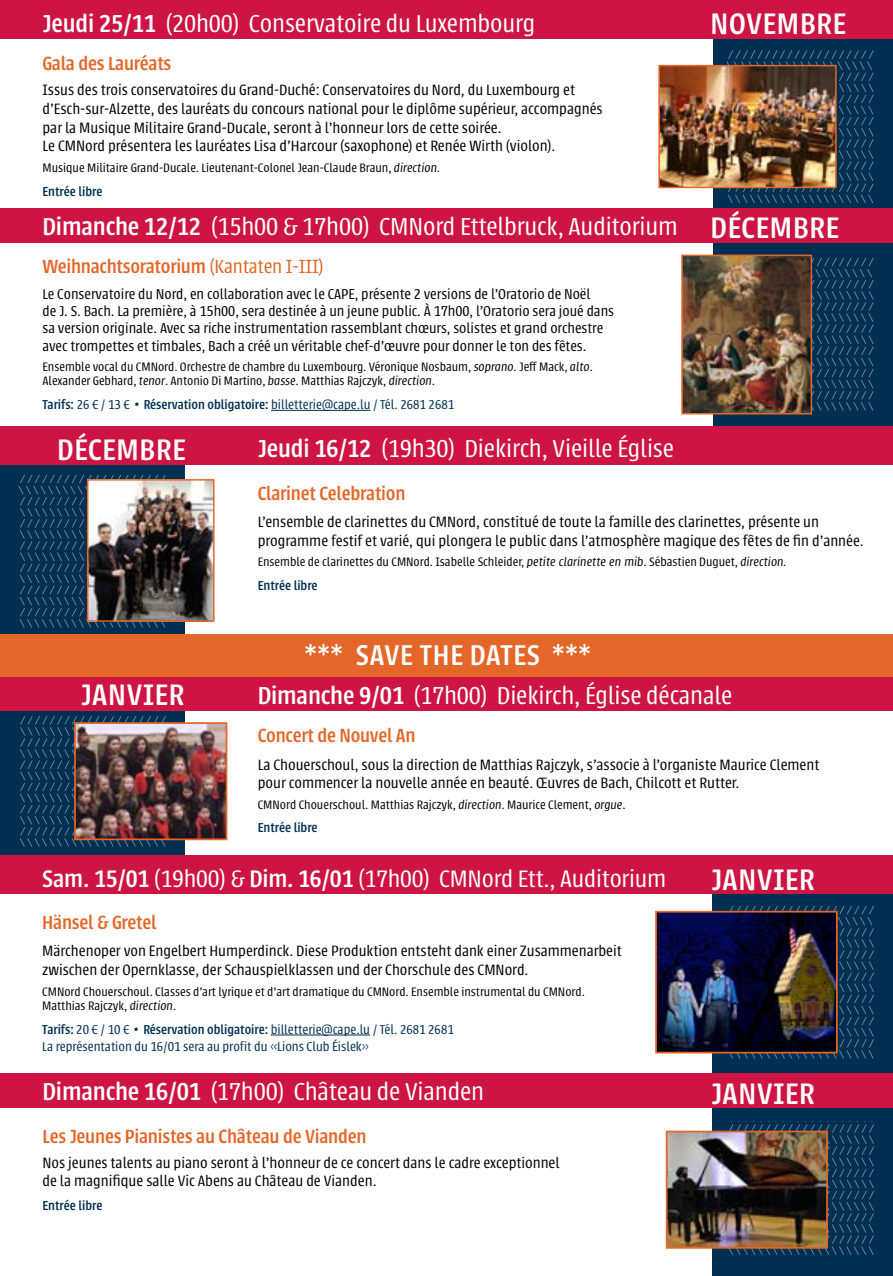
<style>
.page{position:relative;width:893px;height:1276px;background:#fff}
.page>*{position:absolute;margin:0;border:0;box-sizing:border-box;transform-origin:0 0}
.t1{font:500 32.7px "Urbana";letter-spacing:.025em;color:#fff}
.t2{font:500 31.5px "Urbana";letter-spacing:.025em;color:#fff}
.t3{font:300 27px "Urbana";letter-spacing:-.005em;color:#fff}
.t4{font:300 26.25px "Urbana";letter-spacing:-.005em;color:#fff}
.t5{font:500 21px "Urbana";letter-spacing:-.01em;color:#e46628}
.t6{font:300 16.5px/18.8px "Urbana";color:#000}
.t7{font:300 15.75px/17.2px "Urbana";color:#000}
.t8{font:300 14.25px/17.1px "Urbana";color:#002f52}
.t9{font:500 14.25px "Urbana";color:#002f52}
.t10{font:300 13.5px/14.2px "Urbana";color:#000}
.s1{font-weight:500}
.s2{font-style:italic}
.s3{font-weight:300}
</style>
<div class="page">
<div style="left:712px;top:874px;width:181px;height:402px;background:#002f52"></div>
<div style="left:713px;top:28px;width:180px;height:404px;background:#002f52"></div>
<div style="left:0;top:443px;width:185px;height:412px;background:#002f52"></div>
<div style="left:0;top:426px;width:893px;height:39px;background:#ce1442"></div>
<svg style="left:20px;top:716px;width:147px;height:131px"></svg>
<svg style="left:18px;top:474px;width:148px;height:154px"></svg>
<img style="left:89px;top:481px;width:124px;height:139px">
<div style="left:87px;top:479px;width:128px;height:143px;border:1px solid #e46628"></div>
<div style="left:0;top:0;width:893px;height:38px;background:#ce1442"></div>
<svg style="left:726px;top:50px;width:148px;height:153px"></svg>
<div style="left:0;top:208px;width:893px;height:34px;background:#ce1442"></div>
<svg style="left:812px;top:257px;width:62px;height:155px"></svg>
<div style="left:0;top:676px;width:893px;height:34px;background:#ce1442"></div>
<div style="left:0;top:634px;width:893px;height:42px;background:#e46628"></div>
<div style="left:0;top:855px;width:893px;height:38px;background:#ce1442"></div>
<hr style="left:271px;top:410px;width:99px;height:1px;background:#002f52">
<img style="left:684px;top:258px;width:125px;height:153px">
<div style="left:681px;top:255px;width:131px;height:159px;border:2px solid #e46628"></div>
<svg style="left:726px;top:906px;width:148px;height:153px"></svg>
<div style="left:0;top:1074px;width:893px;height:34px;background:#ce1442"></div>
<svg style="left:726px;top:1121px;width:148px;height:134px"></svg>
<img style="left:77px;top:725px;width:147px;height:112px">
<div style="left:74px;top:722px;width:153px;height:118px;border:2px solid #e46628"></div>
<img style="left:661px;top:68px;width:173px;height:117px">
<div style="left:658px;top:65px;width:179px;height:123px;border:2px solid #e46628"></div>
<hr style="left:271px;top:1034px;width:99px;height:1px;background:#002f52">
<img style="left:658px;top:914px;width:177px;height:136px">
<div style="left:655px;top:911px;width:183px;height:142px;border:2px solid #e46628"></div>
<img style="left:669px;top:1133px;width:156px;height:112px">
<div style="left:666px;top:1130px;width:162px;height:118px;border:2px solid #e46628"></div>
<h3 class="t3" style="left:43px;top:9px;width:494px"><span class="s1">Jeudi 25/11</span> (20h00) Conservatoire du Luxembourg</h3>
<p class="t5" style="left:43px;top:52px;width:130px">Gala des Lauréats</p>
<p class="t6" style="left:43px;top:81px;width:562px">Issus des trois conservatoires du Grand-Duché: Conservatoires du Nord, du Luxembourg et d’Esch-sur-Alzette, des lauréats du concours national pour le diplôme supérieur, accompagnés par la Musique Militaire Grand-Ducale, seront à l’honneur lors de cette soirée.<br>Le CMNord présentera les lauréates Lisa d’Harcour (saxophone) et Renée Wirth (violon).</p>
<p class="t10" style="left:43px;top:161px;width:399px">Musique Militaire Grand-Ducale. Lieutenant-Colonel Jean-Claude Braun, <span class="s2">direction.</span></p>
<p class="t9" style="left:43px;top:183px;width:61px">Entrée libre</p>
<h3 class="t3" style="left:43px;top:212px;width:637px"><span class="s1">Dimanche 12/12</span> (15h00 &amp; 17h00) CMNord Ettelbruck, Auditorium</h3>
<p class="t5" style="left:43px;top:255px;width:283px">Weihnachtsoratorium <span class="s3">(Kantaten I-III)</span></p>
<p class="t7" style="left:43px;top:285px;width:573px">Le Conservatoire du Nord, en collaboration avec le CAPE, présente 2 versions de l’Oratorio de Noël<br>de J. S. Bach. La première, à 15h00, sera destinée à un jeune public. À 17h00, l’Oratorio sera joué dans sa version originale. Avec sa riche instrumentation rassemblant chœurs, solistes et grand orchestre avec trompettes et timbales, Bach a créé un véritable chef-d’œuvre pour donner le ton des fêtes.</p>
<p class="t10" style="left:43px;top:360px;width:552px">Ensemble vocal du CMNord. Orchestre de chambre du Luxembourg. Véronique Nosbaum, <span class="s2">soprano</span>. Jeff Mack, <span class="s2">alto</span>.<br>Alexander Gebhard, <span class="s2">tenor</span>. Antonio Di Martino, <span class="s2">basse</span>. Matthias Rajczyk, <span class="s2">direction</span>.</p>
<p class="t8" style="left:43px;top:396px;width:413px"><span class="s1">Tarifs:</span> 26 € / 13 € • <span class="s1">Réservation obligatoire:</span> billetterie@cape.lu / Tél. 2681 2681</p>
<h1 class="t1" style="left:711px;top:6px;width:137px">NOVEMBRE</h1>
<h1 class="t1" style="left:711px;top:210px;width:130px">DÉCEMBRE</h1>
<h1 class="t1" style="left:57px;top:432px;width:130px">DÉCEMBRE</h1>
<h1 class="t1" style="left:81px;top:677px;width:105px">JANVIER</h1>
<h3 class="t3" style="left:258px;top:434px;width:418px"><span class="s1">Jeudi 16/12</span> (19h30) Diekirch, Vieille Église</h3>
<p class="t5" style="left:258px;top:481px;width:149px">Clarinet Celebration</p>
<p class="t6" style="left:258px;top:512px;width:607px">L’ensemble de clarinettes du CMNord, constitué de toute la famille des clarinettes, présente un programme festif et varié, qui plongera le public dans l’atmosphère magique des fêtes de fin d’année.</p>
<p class="t10" style="left:258px;top:555px;width:530px">Ensemble de clarinettes du CMNord. Isabelle Schleider, <span class="s2">petite clarinette en mib</span>. Sébastien Duguet, <span class="s2">direction.</span></p>
<p class="t9" style="left:258px;top:577px;width:61px">Entrée libre</p>
<h2 class="t2" style="left:304px;top:638px;width:289px">*** SAVE THE DATES ***</h2>
<h3 class="t3" style="left:258px;top:681px;width:476px"><span class="s1">Dimanche 9/01</span> (17h00) Diekirch, Église décanale</h3>
<p class="t5" style="left:258px;top:724px;width:159px">Concert de Nouvel An</p>
<p class="t6" style="left:258px;top:755px;width:563px">La Chouerschoul, sous la direction de Matthias Rajczyk, s’associe à l’organiste Maurice Clement pour commencer la nouvelle année en beauté. Œuvres de Bach, Chilcott et Rutter.</p>
<p class="t10" style="left:258px;top:797px;width:369px">CMNord Chouerschoul. Matthias Rajczyk, <span class="s2">direction</span>. Maurice Clement, <span class="s2">orgue</span>.</p>
<p class="t9" style="left:258px;top:820px;width:61px">Entrée libre</p>
<h3 class="t4" style="left:42px;top:864px;width:626px"><span class="s1">Sam. 15/01</span> (19h00) &amp; <span class="s1">Dim. 16/01</span> (17h00) CMNord Ett., Auditorium</h3>
<p class="t5" style="left:42px;top:911px;width:116px">Hänsel &amp; Gretel</p>
<p class="t6" style="left:42px;top:942px;width:581px">Märchenoper von Engelbert Humperdinck. Diese Produktion entsteht dank einer Zusammenarbeit zwischen der Opernklasse, der Schauspielklassen und der Chorschule des CMNord.</p>
<p class="t10" style="left:42px;top:984px;width:544px">CMNord Chouerschoul. Classes d’art lyrique et d’art dramatique du CMNord. Ensemble instrumental du CMNord.<br>Matthias Rajczyk, <span class="s2">direction</span>.</p>
<p class="t8" style="left:42px;top:1020px;width:413px"><span class="s1">Tarifs:</span> 20 € / 10 € • <span class="s1">Réservation obligatoire:</span> billetterie@cape.lu / Tél. 2681 2681<br>La représentation du 16/01 sera au profit du «Lions Club Éislek»</p>
<h3 class="t3" style="left:43px;top:1077px;width:443px"><span class="s1">Dimanche 16/01</span> (17h00) Château de Vianden</h3>
<p class="t5" style="left:43px;top:1124px;width:326px">Les Jeunes Pianistes au Château de Vianden</p>
<p class="t6" style="left:43px;top:1153px;width:519px">Nos jeunes talents au piano seront à l’honneur de ce concert dans le cadre exceptionnel de la magnifique salle Vic Abens au Château de Vianden.</p>
<p class="t9" style="left:43px;top:1197px;width:61px">Entrée libre</p>
<h1 class="t1" style="left:711px;top:861px;width:105px">JANVIER</h1>
<h1 class="t1" style="left:711px;top:1075px;width:105px">JANVIER</h1>
</div>
